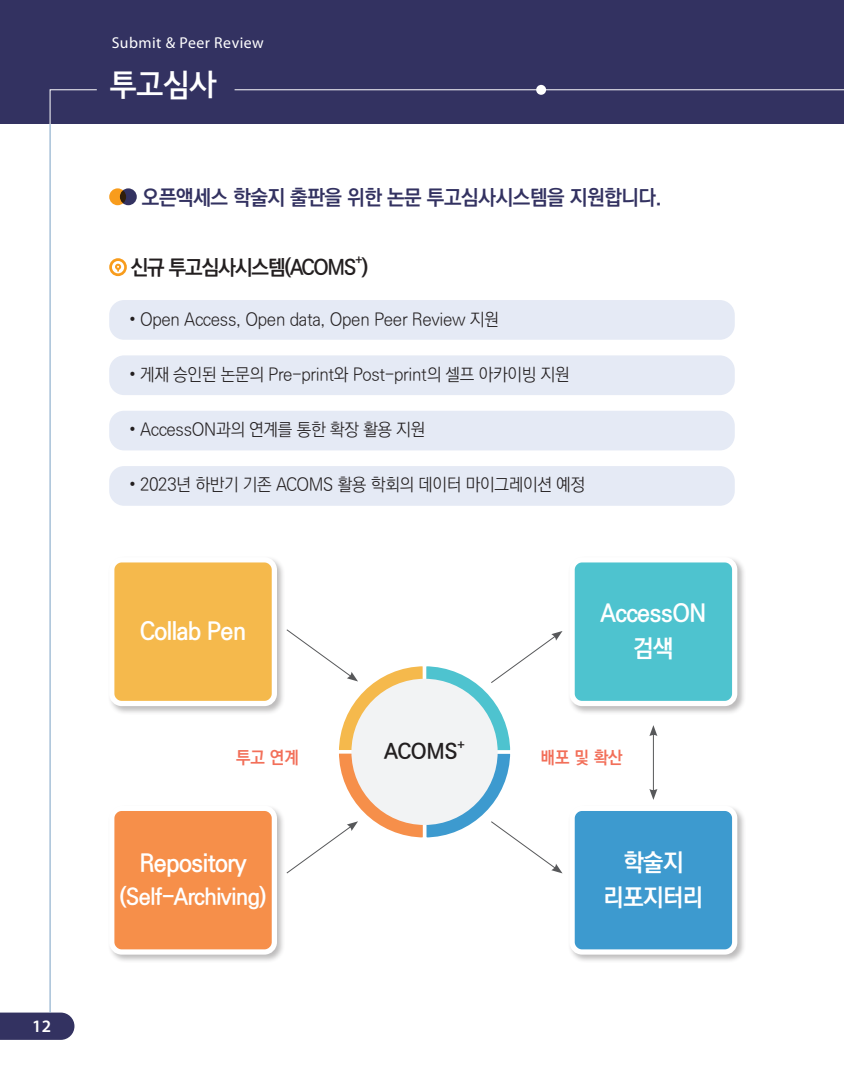
<style>
.page{position:relative;width:844px;height:1092px;background:#fff}
.page>*{position:absolute;margin:0;border:0;box-sizing:border-box;transform-origin:0 0}
.본문_중{font:31.5px "Jeju Gothic OTF";color:#fff}
.t1{font:24.5px "Ko Pub World Dotum PB";letter-spacing:-.02em;color:#fff;scale:.95 1}
.t2{font:22.75px "Ko Pub World Dotum PB";letter-spacing:-.02em;color:#fff;scale:.95 1}
.t3{font:21px "Ko Pub World Dotum PB";letter-spacing:-.02em;color:#333261;scale:.96 1}
.t4{font:21px "Ko Pub World Dotum PB";letter-spacing:-.05em;color:#231f20;scale:.96 1}
.t5{font:21px "Ko Pub World Dotum PB";letter-spacing:-.05em;color:#231f20}
.t6{font:17.5px "Ko Pub World Dotum PL";letter-spacing:-.02em;color:#231f20;scale:.96 1}
.t7{font:17.5px "Ko Pub World Dotum PB";color:#f26f59;scale:.95 1}
.t8{font:600 17.5px "Myriad Pro";color:#fff}
.본문_중-2{font:15.75px "Myriad Pro";letter-spacing:.03em;color:#fff}
.t9{font:12.25px "Ko Pub World Dotum PB";color:#231f20}
.t10{font:12.25px "Ko Pub World Dotum PB";color:#231f20;scale:.96 1}
</style>
<div class="page">
<div style="left:0;top:0;width:843px;height:124px;background:#333261"></div>
<svg style="left:0;top:1012px;width:74px;height:27px;background:#3d3c69"></svg>
<hr style="left:50px;top:124px;width:1px;height:888px;background:#7ba1c4">
<div style="left:108px;top:555px;width:178px;height:160px;background:#231f20;opacity:.3"></div>
<div style="left:112px;top:560px;width:162px;height:143px;background:#f5b94c;border-radius:10px"></div>
<div style="left:109px;top:557px;width:168px;height:149px;border:5px solid #fff;border-radius:10px"></div>
<div style="left:568px;top:555px;width:178px;height:160px;background:#231f20;opacity:.3"></div>
<div style="left:572px;top:560px;width:162px;height:143px;background:#4ec3cf;border-radius:10px"></div>
<div style="left:569px;top:557px;width:168px;height:149px;border:5px solid #fff;border-radius:10px"></div>
<div style="left:108px;top:804px;width:178px;height:159px;background:#231f20;opacity:.3"></div>
<div style="left:112px;top:808px;width:162px;height:143px;background:#f68f4a;border-radius:10px"></div>
<div style="left:109px;top:805px;width:168px;height:149px;border:5px solid #fff;border-radius:10px"></div>
<div style="left:568px;top:804px;width:178px;height:159px;background:#231f20;opacity:.3"></div>
<div style="left:572px;top:808px;width:162px;height:143px;background:#3d9acf;border-radius:10px"></div>
<div style="left:569px;top:805px;width:168px;height:149px;border:5px solid #fff;border-radius:10px"></div>
<svg style="left:49px;top:89px;width:48px;height:36px"></svg>
<hr style="left:234px;top:89px;width:609px;height:1px;background:#fff">
<div style="left:536px;top:85px;width:10px;height:10px;background:#fff;border-radius:50%"></div>
<div style="left:109px;top:300px;width:625px;height:40px;background:#e5eaf5;border-radius:15px"></div>
<div style="left:109px;top:355px;width:625px;height:40px;background:#e5eaf5;border-radius:15px"></div>
<div style="left:109px;top:410px;width:625px;height:40px;background:#e5eaf5;border-radius:15px"></div>
<div style="left:109px;top:466px;width:625px;height:39px;background:#e5eaf5;border-radius:15px"></div>
<svg style="left:285px;top:628px;width:277px;height:246px"></svg>
<div style="left:120px;top:188px;width:17px;height:17px;background:#333261;border-radius:50%"></div>
<svg style="left:109px;top:188px;width:17px;height:17px"></svg>
<svg style="left:109px;top:258px;width:18px;height:18px"></svg>
<hr style="left:652px;top:733px;width:1px;height:58px;background:#57585a">
<svg style="left:649px;top:725px;width:8px;height:11px"></svg>
<svg style="left:649px;top:788px;width:8px;height:11px"></svg>
<p class="t8" style="left:32px;top:1014px;width:20px">12</p>
<p class="본문_중-2" style="left:112px;top:33px;width:154px">Submit &amp; Peer Review</p>
<p class="본문_중" style="left:109px;top:69px;width:109px">투고심사</p>
<p class="t3" style="left:142px;top:182px;width:543px">오픈액세스 학술지 출판을 위한 논문 투고심사시스템을 지원합니다.</p>
<p class="t10" style="left:355px;top:251px;width:9px">+</p>
<p class="t4" style="left:131px;top:252px;width:248px">신규 투고심사시스템(ACOMS )</p>
<p class="t6" style="left:129px;top:307px;width:386px">• Open Access, Open data, Open Peer Review 지원</p>
<p class="t6" style="left:129px;top:362px;width:460px">• 게재 승인된 논문의 Pre-print와 Post-print의 셀프 아카이빙 지원</p>
<p class="t6" style="left:129px;top:417px;width:310px">• AccessON과의 연계를 통한 확장 활용 지원</p>
<p class="t6" style="left:129px;top:472px;width:476px">• 2023년 하반기 기존 ACOMS 활용 학회의 데이터 마이그레이션 예정</p>
<p class="t1" style="left:140px;top:613px;width:113px">Collab Pen</p>
<p class="t1" style="left:600px;top:596px;width:113px">AccessON</p>
<p class="t1" style="left:633px;top:631px;width:44px">검색</p>
<p class="t5" style="left:384px;top:736px;width:75px">ACOMS</p>
<p class="t9" style="left:457px;top:735px;width:9px">+</p>
<p class="t7" style="left:236px;top:745px;width:68px">투고 연계</p>
<p class="t7" style="left:540px;top:745px;width:88px">배포 및 확산</p>
<p class="t1" style="left:139px;top:845px;width:114px">Repository</p>
<p class="t2" style="left:120px;top:880px;width:155px">(Self-Archiving)</p>
<p class="t1" style="left:623px;top:844px;width:65px">학술지</p>
<p class="t1" style="left:603px;top:879px;width:106px">리포지터리</p>
</div>
